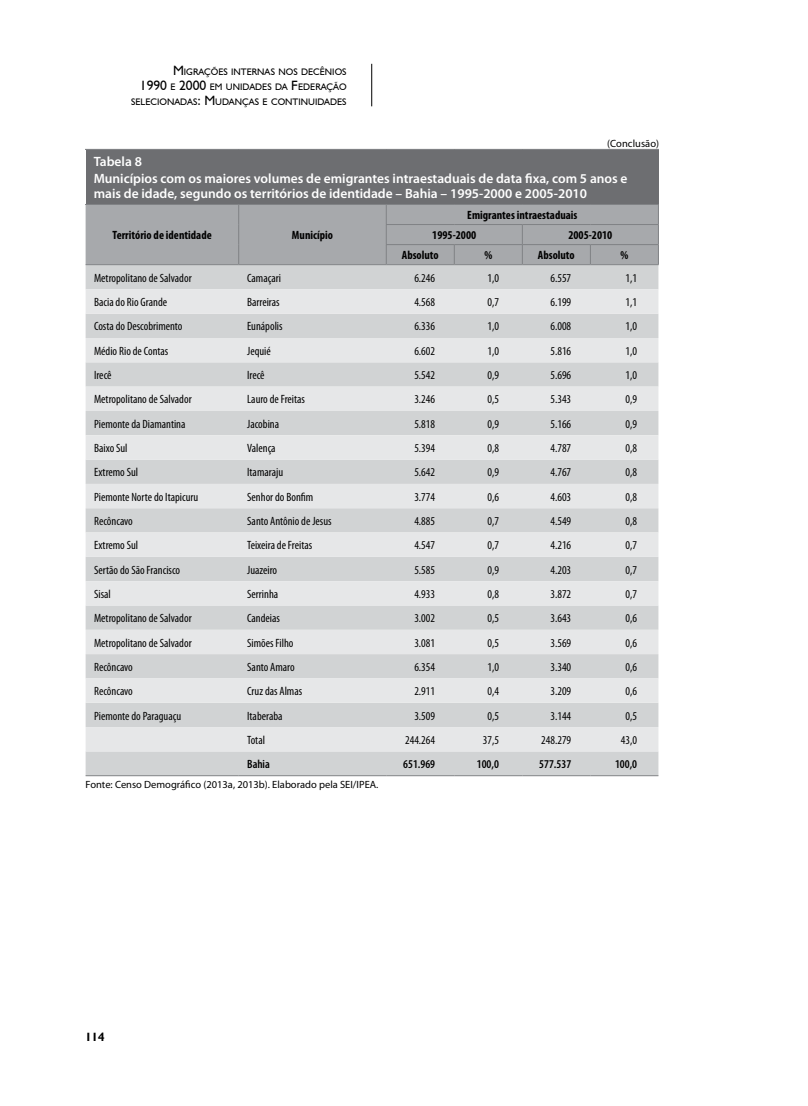
<style>
.page{position:relative;width:808px;height:1106px;background:#fff}
.page>*{position:absolute;margin:0;border:0;box-sizing:border-box;transform-origin:0 0}
.t1{font:600 13.5px/17.1px "Myriad Pro";color:#fff}
.t2{font:condensed 12px "Myriad Pro";color:#000}
.t3{font:700 condensed 12px/20.1px "Myriad Pro";color:#000}
.t4{font:600 condensed 12px "Myriad Pro";color:#000}
.t5{font:700 12px "Humanist 521 BT";color:#000}
.t6{font:10.5px "Myriad Pro";color:#000}
.t7{font:9.45px/15px "Humanist 521 BT";color:#000;text-align:right}
.s1{font-size:13.5px}
</style>
<div class="page">
<hr style="left:371px;top:64px;width:1px;height:42px;background:#000">
<div style="left:86px;top:149px;width:572px;height:55px;background:#6d6e71"></div>
<div style="left:86px;top:265px;width:572px;height:510px;background:#d1d3d4"></div>
<svg style="left:86px;top:289px;width:572px;height:462px;background:#dcddde"></svg>
<hr style="left:86px;top:775px;width:153px;height:1px;background:#808285">
<hr style="left:239px;top:775px;width:147px;height:1px;background:#808285">
<hr style="left:386px;top:775px;width:68px;height:1px;background:#808285">
<hr style="left:454px;top:775px;width:68px;height:1px;background:#808285">
<hr style="left:522px;top:775px;width:68px;height:1px;background:#808285">
<hr style="left:590px;top:775px;width:68px;height:1px;background:#808285">
<hr style="left:85px;top:204px;width:154px;height:1px;background:#808285">
<div style="left:86px;top:204px;width:573px;height:61px;background:#a7a9ac"></div>
<hr style="left:386px;top:264px;width:68px;height:1px;background:#808285">
<hr style="left:454px;top:264px;width:68px;height:1px;background:#808285">
<hr style="left:522px;top:264px;width:68px;height:1px;background:#808285">
<hr style="left:590px;top:264px;width:69px;height:1px;background:#808285">
<hr style="left:85px;top:149px;width:154px;height:1px;background:#808285">
<hr style="left:239px;top:149px;width:147px;height:1px;background:#808285">
<hr style="left:386px;top:149px;width:68px;height:1px;background:#808285">
<hr style="left:454px;top:149px;width:68px;height:1px;background:#808285">
<hr style="left:522px;top:149px;width:68px;height:1px;background:#808285">
<hr style="left:590px;top:149px;width:69px;height:1px;background:#808285">
<p class="t7" style="left:131px;top:64px;width:217px"><span class="s1">M</span>IGRAÇÕES INTERNAS NOS DECÊNIOS<br><span class="s1">1990</span> E <span class="s1">2000</span> EM UNIDADES DA <span class="s1">F</span>EDERAÇÃO<br>SELECIONADAS<span class="s1">: M</span>UDANÇAS E CONTINUIDADES</p>
<p class="t6" style="left:607px;top:137px;width:53px">(Conclusão)</p>
<p class="t1" style="left:94px;top:152px;width:535px">Tabela 8<br>Municípios com os maiores volumes de emigrantes intraestaduais de data fixa, com 5 anos e</p>
<p class="t1" style="left:94px;top:185px;width:495px">mais de idade, segundo os territórios de identidade – Bahia – 1995-2000 e 2005-2010</p>
<p class="t3" style="left:113px;top:225px;width:101px">Território de identidade</p>
<p class="t3" style="left:292px;top:225px;width:43px">Município</p>
<p class="t3" style="left:432px;top:205px;width:147px;text-indent:35px">Emigrantes intraestaduais<br>1995-2000</p>
<p class="t3" style="left:568px;top:225px;width:46px">2005-2010</p>
<p class="t3" style="left:402px;top:245px;width:38px">Absoluto</p>
<p class="t3" style="left:484px;top:245px;width:9px">%</p>
<p class="t3" style="left:538px;top:245px;width:38px">Absoluto</p>
<p class="t3" style="left:620px;top:245px;width:9px">%</p>
<p class="t2" style="left:94px;top:270px;width:99px">Metropolitano de Salvador</p>
<p class="t2" style="left:247px;top:270px;width:35px">Camaçari</p>
<p class="t2" style="left:414px;top:270px;width:22px">6.246</p>
<p class="t2" style="left:487px;top:270px;width:13px">1,0</p>
<p class="t2" style="left:550px;top:270px;width:22px">6.557</p>
<p class="t2" style="left:626px;top:270px;width:13px">1,1</p>
<p class="t2" style="left:94px;top:295px;width:75px">Bacia do Rio Grande</p>
<p class="t2" style="left:247px;top:295px;width:34px">Barreiras</p>
<p class="t2" style="left:414px;top:295px;width:22px">4.568</p>
<p class="t2" style="left:487px;top:295px;width:13px">0,7</p>
<p class="t2" style="left:550px;top:295px;width:22px">6.199</p>
<p class="t2" style="left:626px;top:295px;width:13px">1,1</p>
<p class="t2" style="left:94px;top:319px;width:90px">Costa do Descobrimento</p>
<p class="t2" style="left:247px;top:319px;width:37px">Eunápolis</p>
<p class="t2" style="left:414px;top:319px;width:22px">6.336</p>
<p class="t2" style="left:487px;top:319px;width:13px">1,0</p>
<p class="t2" style="left:550px;top:319px;width:22px">6.008</p>
<p class="t2" style="left:626px;top:319px;width:13px">1,0</p>
<p class="t2" style="left:94px;top:343px;width:76px">Médio Rio de Contas</p>
<p class="t2" style="left:247px;top:343px;width:25px">Jequié</p>
<p class="t2" style="left:414px;top:343px;width:22px">6.602</p>
<p class="t2" style="left:487px;top:343px;width:13px">1,0</p>
<p class="t2" style="left:550px;top:343px;width:22px">5.816</p>
<p class="t2" style="left:626px;top:343px;width:13px">1,0</p>
<p class="t2" style="left:94px;top:368px;width:19px">Irecê</p>
<p class="t2" style="left:247px;top:368px;width:19px">Irecê</p>
<p class="t2" style="left:414px;top:368px;width:22px">5.542</p>
<p class="t2" style="left:487px;top:368px;width:13px">0,9</p>
<p class="t2" style="left:550px;top:368px;width:22px">5.696</p>
<p class="t2" style="left:626px;top:368px;width:13px">1,0</p>
<p class="t2" style="left:94px;top:392px;width:99px">Metropolitano de Salvador</p>
<p class="t2" style="left:247px;top:392px;width:59px">Lauro de Freitas</p>
<p class="t2" style="left:414px;top:392px;width:22px">3.246</p>
<p class="t2" style="left:487px;top:392px;width:13px">0,5</p>
<p class="t2" style="left:550px;top:392px;width:22px">5.343</p>
<p class="t2" style="left:626px;top:392px;width:13px">0,9</p>
<p class="t2" style="left:94px;top:416px;width:93px">Piemonte da Diamantina</p>
<p class="t2" style="left:247px;top:416px;width:33px">Jacobina</p>
<p class="t2" style="left:414px;top:416px;width:22px">5.818</p>
<p class="t2" style="left:487px;top:416px;width:13px">0,9</p>
<p class="t2" style="left:550px;top:416px;width:22px">5.166</p>
<p class="t2" style="left:626px;top:416px;width:13px">0,9</p>
<p class="t2" style="left:94px;top:441px;width:35px">Baixo Sul</p>
<p class="t2" style="left:247px;top:441px;width:30px">Valença</p>
<p class="t2" style="left:414px;top:441px;width:22px">5.394</p>
<p class="t2" style="left:487px;top:441px;width:13px">0,8</p>
<p class="t2" style="left:550px;top:441px;width:22px">4.787</p>
<p class="t2" style="left:626px;top:441px;width:13px">0,8</p>
<p class="t2" style="left:94px;top:465px;width:46px">Extremo Sul</p>
<p class="t2" style="left:247px;top:465px;width:37px">Itamaraju</p>
<p class="t2" style="left:414px;top:465px;width:22px">5.642</p>
<p class="t2" style="left:487px;top:465px;width:13px">0,9</p>
<p class="t2" style="left:550px;top:465px;width:22px">4.767</p>
<p class="t2" style="left:626px;top:465px;width:13px">0,8</p>
<p class="t2" style="left:94px;top:489px;width:106px">Piemonte Norte do Itapicuru</p>
<p class="t2" style="left:247px;top:489px;width:68px">Senhor do Bonfim</p>
<p class="t2" style="left:414px;top:489px;width:22px">3.774</p>
<p class="t2" style="left:487px;top:489px;width:13px">0,6</p>
<p class="t2" style="left:550px;top:489px;width:22px">4.603</p>
<p class="t2" style="left:626px;top:489px;width:13px">0,8</p>
<p class="t2" style="left:94px;top:513px;width:40px">Recôncavo</p>
<p class="t2" style="left:247px;top:513px;width:86px">Santo Antônio de Jesus</p>
<p class="t2" style="left:414px;top:513px;width:22px">4.885</p>
<p class="t2" style="left:487px;top:513px;width:13px">0,7</p>
<p class="t2" style="left:550px;top:513px;width:22px">4.549</p>
<p class="t2" style="left:626px;top:513px;width:13px">0,8</p>
<p class="t2" style="left:94px;top:538px;width:46px">Extremo Sul</p>
<p class="t2" style="left:247px;top:538px;width:67px">Teixeira de Freitas</p>
<p class="t2" style="left:414px;top:538px;width:22px">4.547</p>
<p class="t2" style="left:487px;top:538px;width:13px">0,7</p>
<p class="t2" style="left:550px;top:538px;width:22px">4.216</p>
<p class="t2" style="left:626px;top:538px;width:13px">0,7</p>
<p class="t2" style="left:94px;top:562px;width:88px">Sertão do São Francisco</p>
<p class="t2" style="left:247px;top:562px;width:31px">Juazeiro</p>
<p class="t2" style="left:414px;top:562px;width:22px">5.585</p>
<p class="t2" style="left:487px;top:562px;width:13px">0,9</p>
<p class="t2" style="left:550px;top:562px;width:22px">4.203</p>
<p class="t2" style="left:626px;top:562px;width:13px">0,7</p>
<p class="t2" style="left:94px;top:586px;width:18px">Sisal</p>
<p class="t2" style="left:247px;top:586px;width:33px">Serrinha</p>
<p class="t2" style="left:414px;top:586px;width:22px">4.933</p>
<p class="t2" style="left:487px;top:586px;width:13px">0,8</p>
<p class="t2" style="left:550px;top:586px;width:22px">3.872</p>
<p class="t2" style="left:626px;top:586px;width:13px">0,7</p>
<p class="t2" style="left:94px;top:611px;width:99px">Metropolitano de Salvador</p>
<p class="t2" style="left:247px;top:611px;width:34px">Candeias</p>
<p class="t2" style="left:414px;top:611px;width:22px">3.002</p>
<p class="t2" style="left:487px;top:611px;width:13px">0,5</p>
<p class="t2" style="left:550px;top:611px;width:22px">3.643</p>
<p class="t2" style="left:626px;top:611px;width:13px">0,6</p>
<p class="t2" style="left:94px;top:635px;width:99px">Metropolitano de Salvador</p>
<p class="t2" style="left:247px;top:635px;width:48px">Simões Filho</p>
<p class="t2" style="left:414px;top:635px;width:22px">3.081</p>
<p class="t2" style="left:487px;top:635px;width:13px">0,5</p>
<p class="t2" style="left:550px;top:635px;width:22px">3.569</p>
<p class="t2" style="left:626px;top:635px;width:13px">0,6</p>
<p class="t2" style="left:94px;top:659px;width:40px">Recôncavo</p>
<p class="t2" style="left:247px;top:659px;width:49px">Santo Amaro</p>
<p class="t2" style="left:414px;top:659px;width:22px">6.354</p>
<p class="t2" style="left:487px;top:659px;width:13px">1,0</p>
<p class="t2" style="left:550px;top:659px;width:22px">3.340</p>
<p class="t2" style="left:626px;top:659px;width:13px">0,6</p>
<p class="t2" style="left:94px;top:684px;width:40px">Recôncavo</p>
<p class="t2" style="left:247px;top:684px;width:57px">Cruz das Almas</p>
<p class="t2" style="left:414px;top:684px;width:22px">2.911</p>
<p class="t2" style="left:487px;top:684px;width:13px">0,4</p>
<p class="t2" style="left:550px;top:684px;width:22px">3.209</p>
<p class="t2" style="left:626px;top:684px;width:13px">0,6</p>
<p class="t2" style="left:94px;top:708px;width:89px">Piemonte do Paraguaçu</p>
<p class="t2" style="left:247px;top:708px;width:37px">Itaberaba</p>
<p class="t2" style="left:414px;top:708px;width:22px">3.509</p>
<p class="t2" style="left:487px;top:708px;width:13px">0,5</p>
<p class="t2" style="left:550px;top:708px;width:22px">3.144</p>
<p class="t2" style="left:626px;top:708px;width:13px">0,5</p>
<p class="t2" style="left:247px;top:732px;width:19px">Total</p>
<p class="t2" style="left:405px;top:732px;width:32px">244.264</p>
<p class="t2" style="left:483px;top:732px;width:18px">37,5</p>
<p class="t2" style="left:541px;top:732px;width:32px">248.279</p>
<p class="t2" style="left:621px;top:732px;width:18px">43,0</p>
<p class="t4" style="left:247px;top:756px;width:24px">Bahia</p>
<p class="t4" style="left:403px;top:756px;width:33px">651.969</p>
<p class="t4" style="left:477px;top:756px;width:24px">100,0</p>
<p class="t4" style="left:539px;top:756px;width:33px">577.537</p>
<p class="t4" style="left:615px;top:756px;width:24px">100,0</p>
<p class="t6" style="left:86px;top:778px;width:294px">Fonte: Censo Demográfico (2013a, 2013b). Elaborado pela SEI/IPEA.</p>
<p class="t5" style="left:85px;top:1029px;width:21px">114</p>
</div>
